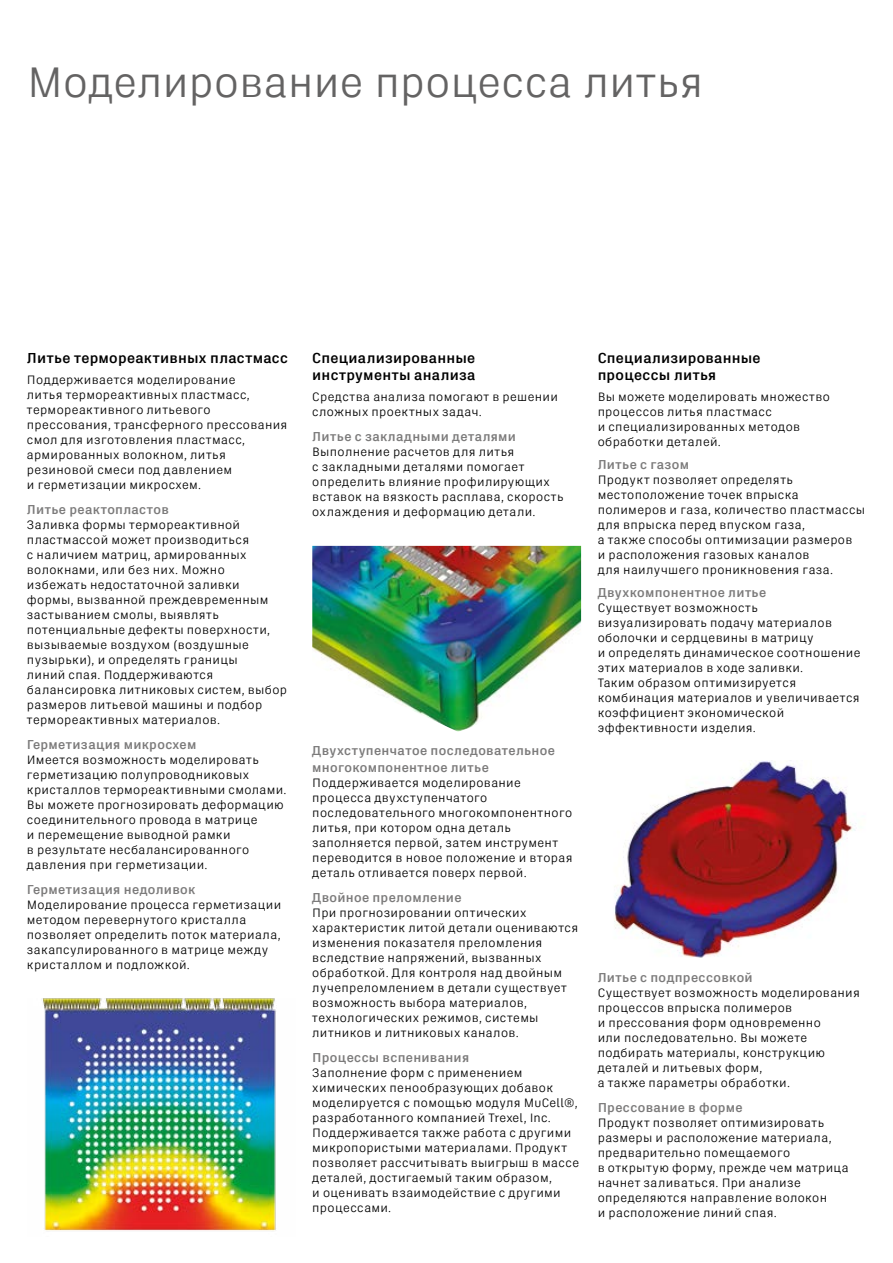
<style>
.page{position:relative;width:893px;height:1263px;background:#fff}
.page>*{position:absolute;margin:0;border:0;box-sizing:border-box;transform-origin:0 0}
.t1{font:42px "Artifakt Legend Off";color:#646363}
.t2{font:700 14.25px/16.5px "Artifakt Legend Off";letter-spacing:.02em;color:#000}
.t3{font:700 12.75px/16.5px "Artifakt Legend Off";letter-spacing:.025em;color:#7c7b7b}
.t4{font:12px/15px "Artifakt Legend Off";letter-spacing:.03em;color:#000}
</style>
<div class="page">
<img style="left:42px;top:998px;width:234px;height:233px">
<img style="left:312px;top:546px;width:269px;height:186px">
<img style="left:614px;top:760px;width:241px;height:198px">
<h1 class="t1" style="left:27px;top:53px;width:678px">Моделирование процесса литья</h1>
<p class="t2" style="left:27px;top:350px;width:263px">Литье термореактивных пластмасс</p>
<p class="t4" style="left:27px;top:373px;width:262px">Поддерживается моделирование<br>литья термореактивных пластмасс, термореактивного литьевого прессования, трансферного прессования смол для изготовления пластмасс, армированных волокном, литья резиновой смеси под давлением<br>и герметизации микросхем.</p>
<p class="t3" style="left:27px;top:502px;width:144px">Литье реактопластов</p>
<p class="t4" style="left:27px;top:518px;width:262px">Заливка формы термореактивной пластмассой может производиться<br>с наличием матриц, армированных волокнами, или без них. Можно избежать недостаточной заливки формы, вызванной преждевременным застыванием смолы, выявлять потенциальные дефекты поверхности, вызываемые воздухом (воздушные пузырьки), и определять границы<br>линий спая. Поддерживаются балансировка литниковых систем, выбор размеров литьевой машины и подбор термореактивных материалов.</p>
<p class="t3" style="left:27px;top:737px;width:171px">Герметизация микросхем</p>
<p class="t4" style="left:27px;top:753px;width:261px">Имеется возможность моделировать герметизацию полупроводниковых кристаллов термореактивными смолами.<br>Вы можете прогнозировать деформацию соединительного провода в матрице<br>и перемещение выводной рамки<br>в результате несбалансированного давления при герметизации.</p>
<p class="t3" style="left:27px;top:882px;width:170px">Герметизация недоливок</p>
<p class="t4" style="left:27px;top:898px;width:256px">Моделирование процесса герметизации методом перевернутого кристалла позволяет определить поток материала, закапсулированного в матрице между кристаллом и подложкой.</p>
<p class="t2" style="left:312px;top:350px;width:165px">Специализированные инструменты анализа</p>
<p class="t4" style="left:312px;top:389px;width:247px">Средства анализа помогают в решении сложных проектных задач.</p>
<p class="t3" style="left:312px;top:428px;width:205px">Литье с закладными деталями</p>
<p class="t4" style="left:312px;top:444px;width:253px">Выполнение расчетов для литья<br>с закладными деталями помогает определить влияние профилирующих вставок на вязкость расплава, скорость охлаждения и деформацию детали.</p>
<p class="t3" style="left:312px;top:743px;width:244px">Двухступенчатое последовательное многокомпонентное литье</p>
<p class="t4" style="left:312px;top:775px;width:262px">Поддерживается моделирование процесса двухступенчатого последовательного многокомпонентного литья, при котором одна деталь заполняется первой, затем инструмент переводится в новое положение и вторая деталь отливается поверх первой.</p>
<p class="t3" style="left:312px;top:889px;width:151px">Двойное преломление</p>
<p class="t4" style="left:312px;top:905px;width:267px">При прогнозировании оптических характеристик литой детали оцениваются изменения показателя преломления вследствие напряжений, вызванных обработкой. Для контроля над двойным лучепреломлением в детали существует возможность выбора материалов, технологических режимов, системы литников и литниковых каналов.</p>
<p class="t3" style="left:312px;top:1049px;width:158px">Процессы вспенивания</p>
<p class="t4" style="left:312px;top:1065px;width:268px">Заполнение форм с применением химических пенообразующих добавок моделируется с помощью модуля MuCell®, разработанного компанией Trexel, Inc.<br>Поддерживается также работа с другими микропористыми материалами. Продукт позволяет рассчитывать выигрыш в массе деталей, достигаемый таким образом,<br>и оценивать взаимодействие с другими процессами.</p>
<p class="t2" style="left:598px;top:350px;width:164px">Специализированные процессы литья</p>
<p class="t4" style="left:598px;top:389px;width:234px">Вы можете моделировать множество процессов литья пластмасс<br>и специализированных методов обработки деталей.</p>
<p class="t3" style="left:598px;top:456px;width:93px">Литье с газом</p>
<p class="t4" style="left:598px;top:472px;width:269px">Продукт позволяет определять местоположение точек впрыска полимеров и газа, количество пластмассы для впрыска перед впуском газа,<br>а также способы оптимизации размеров<br>и расположения газовых каналов<br>для наилучшего проникновения газа.</p>
<p class="t3" style="left:598px;top:584px;width:170px">Двухкомпонентное литье</p>
<p class="t4" style="left:598px;top:600px;width:264px">Существует возможность визуализировать подачу материалов оболочки и сердцевины в матрицу<br>и определять динамическое соотношение этих материалов в ходе заливки.<br>Таким образом оптимизируется комбинация материалов и увеличивается коэффициент экономической эффективности изделия.</p>
<p class="t3" style="left:598px;top:969px;width:157px">Литье с подпрессовкой</p>
<p class="t4" style="left:598px;top:985px;width:264px">Существует возможность моделирования процессов впрыска полимеров<br>и прессования форм одновременно<br>или последовательно. Вы можете подбирать материалы, конструкцию деталей и литьевых форм,<br>а также параметры обработки.</p>
<p class="t3" style="left:598px;top:1099px;width:147px">Прессование в форме</p>
<p class="t4" style="left:598px;top:1115px;width:253px">Продукт позволяет оптимизировать размеры и расположение материала, предварительно помещаемого<br>в открытую форму, прежде чем матрица начнет заливаться. При анализе определяются направление волокон<br>и расположение линий спая.</p>
</div>
